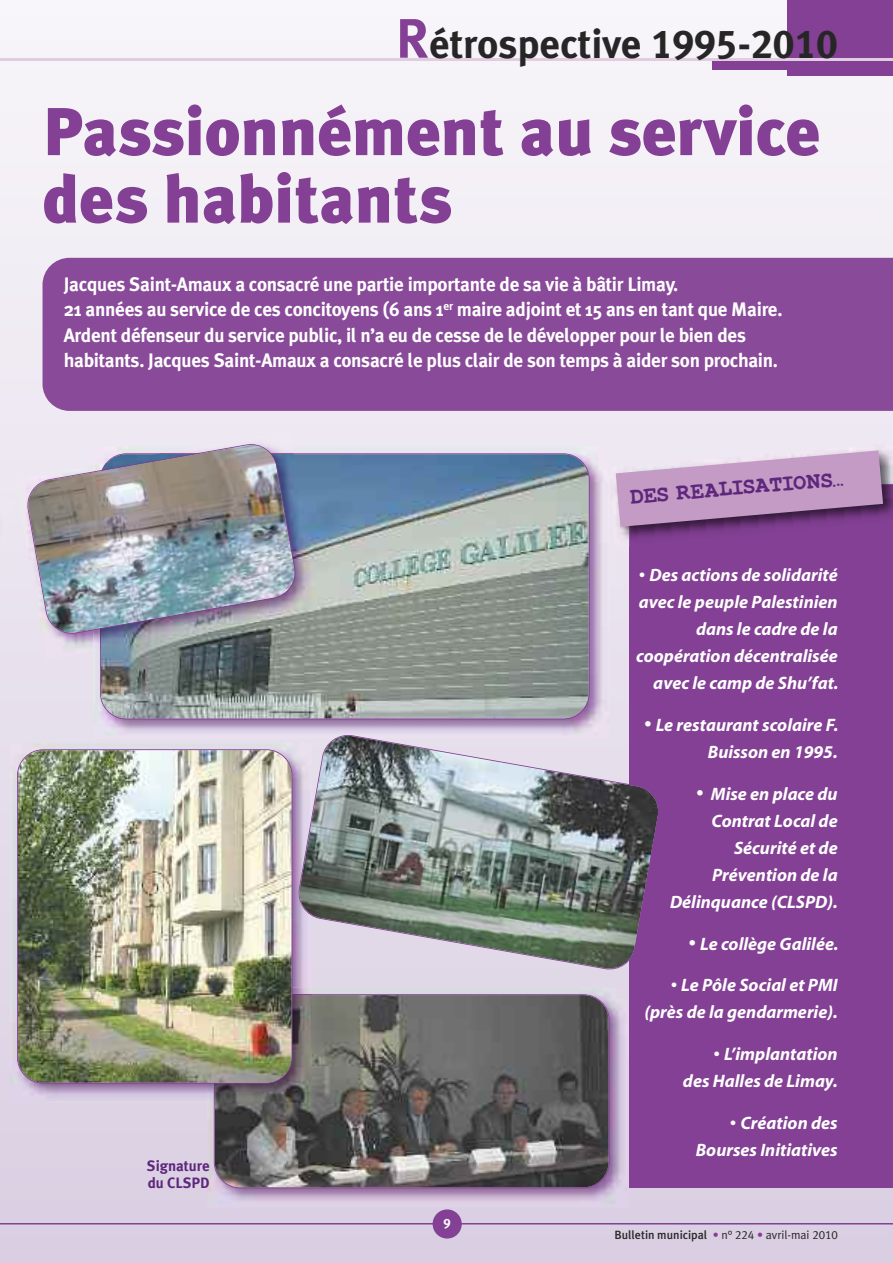
<style>
.page{position:relative;width:893px;height:1263px;background:#fff}
.page>*{position:absolute;margin:0;border:0;box-sizing:border-box;transform-origin:0 0}
.t1{font:900 67.5px/67.5px "Meta Plus";color:#834094}
.t2{font:700 40.5px "Meta Plus";color:#272627}
.t3{font:700 19.5px/25.5px "Meta Plus";letter-spacing:-.015em;color:#fff}
.t4{font:italic 700 18px/27px "Myriad";color:#fff;text-align:right}
.t5{font:16.5px "Type Wrong Smudged Bold";color:#5e277c}
.t6{font:700 15px/16.5px "Meta Plus";color:#5e277c}
.t7{font:13.5px "Meta Plus Bold Caps";color:#fff}
.t8{font:500 12px "Meta Plus";color:#272627}
.s1{font-size:55.5px;color:#834094}
.s2{font-family:"Meta Plus Bold Caps";font-weight:400}
.s3{font-size:21px}
.s4{font-family:"Meta Plus Normal";font-weight:400;color:#834094}
.s5{font-family:"Meta Plus Normal";font-weight:400}
.s6{font-family:"Meta Plus Normal Caps";font-weight:400}
</style>
<div class="page">
<div style="left:0;top:0;width:893px;height:1263px;background:linear-gradient(to bottom,#f7f5f9,#d9cee2)"></div>
<hr style="left:0;top:1223px;width:893px;height:1px;background:#834094">
<div style="left:433px;top:1209px;width:29px;height:29px;background:#834094;border-radius:50%"></div>
<div style="left:787px;top:0;width:106px;height:76px;background:#834094"></div>
<div style="left:712px;top:61px;width:181px;height:9px;background:#834094"></div>
<div style="left:43px;top:258px;width:850px;height:153px;background:#894a99"></div>
<hr style="left:0;top:59px;width:893px;height:2px;background:#e1cde2">
<div style="left:629px;top:484px;width:264px;height:704px;background:#834094"></div>
<img style="left:609px;top:443px;width:284px;height:104px">
<img style="left:629px;top:484px;width:264px;height:62px">
<svg style="left:616px;top:450px;width:267px;height:77px;background:#b996bd"></svg>
<img style="left:0;top:493px;width:15px;height:68px">
<img style="left:93px;top:446px;width:516px;height:293px">
<svg style="left:608px;top:468px;width:1px;height:12px"></svg>
<img style="left:101px;top:454px;width:488px;height:264px;border-radius:26px">
<div style="left:100px;top:453px;width:490px;height:266px;border:2px solid #834094;border-radius:26px"></div>
<img style="left:207px;top:987px;width:422px;height:221px">
<img style="left:215px;top:995px;width:394px;height:192px;border-radius:26px">
<div style="left:214px;top:994px;width:396px;height:194px;border:2px solid #834094;border-radius:26px"></div>
<img style="left:201px;top:431px;width:91px;height:11px">
<img style="left:15px;top:465px;width:78px;height:194px">
<img style="left:93px;top:636px;width:13px;height:15px">
<img style="left:100px;top:636px;width:1px;height:14px">
<img style="left:101px;top:454px;width:220px;height:196px">
<img style="left:25px;top:442px;width:272px;height:194px">
<img style="left:10px;top:743px;width:302px;height:360px">
<img style="left:215px;top:995px;width:97px;height:108px">
<img style="left:18px;top:750px;width:274px;height:333px;border-radius:26px">
<div style="left:17px;top:749px;width:275px;height:334px;border:2px solid #834094;border-radius:26px"></div>
<img style="left:296px;top:733px;width:362px;height:238px">
<h2 class="t2" style="left:395px;top:20px;width:444px"><span class="s1">R</span>étrospective <span class="s2">1995-2010</span></h2>
<h1 class="t1" style="left:43px;top:98px;width:779px">Passionnément au service des habitants</h1>
<p class="t3" style="left:64px;top:271px;width:720px">Jacques Saint-Amaux a consacré une partie importante de sa vie à bâtir Limay.<br>21 années au service de ces concitoyens (6 ans 1<sup>er</sup> maire adjoint et 15 ans en tant que Maire.<br>Ardent défenseur du service public, il n’a eu de cesse de le développer pour le bien des habitants. Jacques Saint-Amaux a consacré le plus clair de son temps à aider son prochain.</p>
<p class="t5" style="left:630px;top:490px;width:215px;rotate:-5deg">DES REALISATIONS...</p>
<p class="t6" style="left:147px;top:1158px;width:64px">Signature du CLSPD</p>
<p class="t7" style="left:444px;top:1215px;width:9px">9</p>
<p class="t4" style="left:636px;top:563px;width:204px">• Des actions de solidarité avec le peuple Palestinien dans le cadre de la coopération décentralisée avec le camp de Shu’fat.</p>
<p class="t4" style="left:644px;top:713px;width:196px"><span class="s3">•</span> Le restaurant scolaire F.<br>Buisson en 1995.</p>
<p class="t4" style="left:670px;top:782px;width:169px"><span class="s3">•</span> Mise en place du<br>Contrat Local de<br>Sécurité et de<br>Prévention de la<br>Délinquance (CLSPD).</p>
<p class="t4" style="left:689px;top:932px;width:151px"><span class="s3">•</span> Le collège Galilée.</p>
<p class="t4" style="left:644px;top:974px;width:195px">• Le Pôle Social et PMI (près de la gendarmerie).</p>
<p class="t4" style="left:683px;top:1043px;width:156px">• L’implantation des Halles de Limay.</p>
<p class="t4" style="left:696px;top:1112px;width:143px">• Création des<br>Bourses Initiatives</p>
<p class="t8" style="left:614px;top:1227px;width:225px">Bulletin municipal <span class="s4">•</span> <span class="s5">n°</span> <span class="s6">224</span> <span class="s4">•</span> <span class="s5">avril-mai</span> <span class="s6">2010</span></p>
</div>
